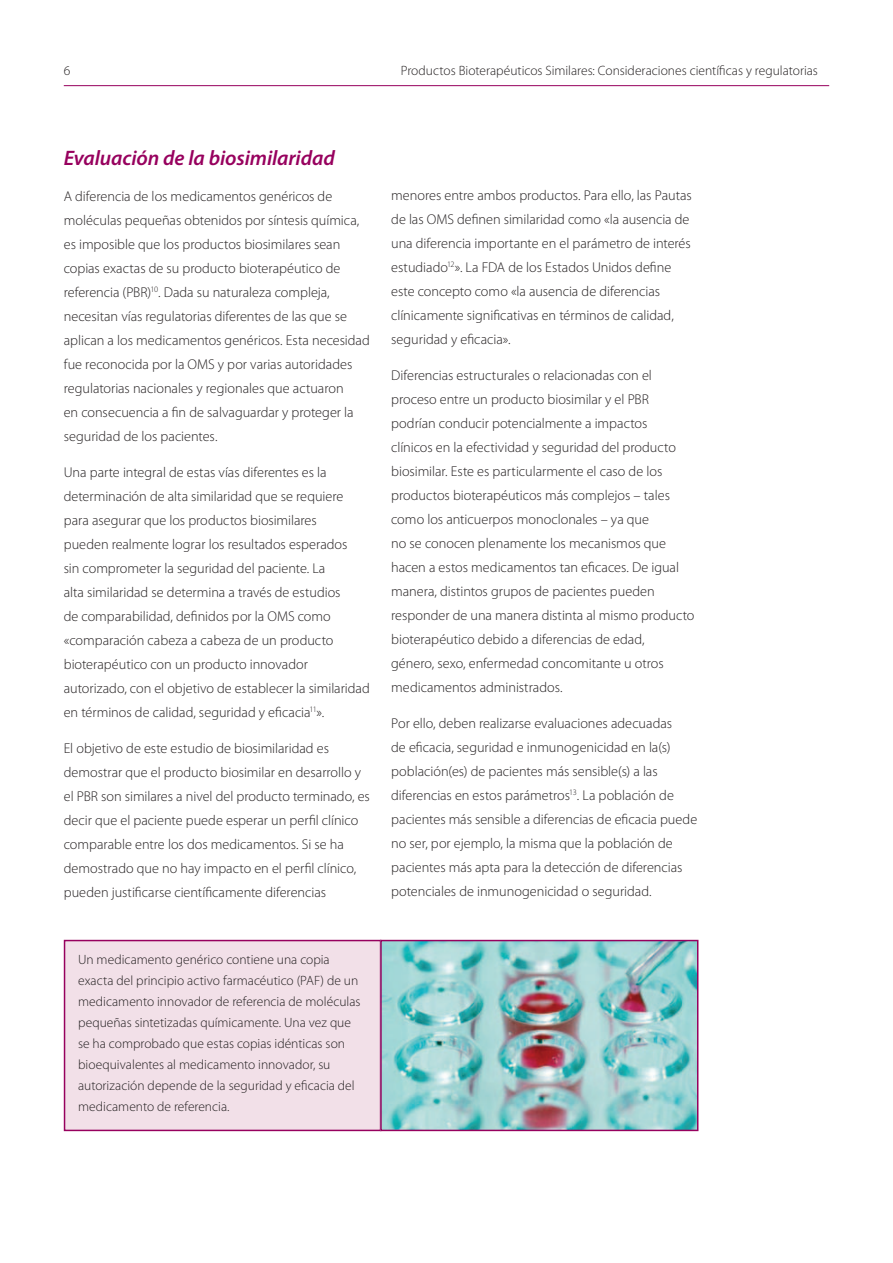
<style>
.page{position:relative;width:893px;height:1263px;background:#fff}
.page>*{position:absolute;margin:0;border:0;box-sizing:border-box;transform-origin:0 0}
.t1{font:italic 600 21px "Myriad Pro";letter-spacing:-.005em;color:#97015e}
.t2{font:300 14.25px/24px "Myriad Pro";letter-spacing:-.005em;color:#231f20}
.t3{font:300 13.5px/21px "Myriad Pro";color:#231f20}
</style>
<div class="page">
<hr style="left:64px;top:85px;width:765px;height:1px;background:#97015e">
<div style="left:65px;top:940px;width:316px;height:190px;background:#f2e0e8"></div>
<div style="left:64px;top:940px;width:317px;height:191px;border:2px solid #97015e"></div>
<img style="left:383px;top:943px;width:312px;height:185px">
<div style="left:380px;top:940px;width:318px;height:191px;border:2px solid #97015e"></div>
<p class="t3" style="left:64px;top:60px;width:8px">6</p>
<p class="t3" style="left:401px;top:60px;width:419px">Productos Bioterapéuticos Similares: Consideraciones científicas y regulatorias</p>
<h1 class="t1" style="left:64px;top:144px;width:273px">Evaluación de la biosimilaridad</h1>
<p class="t2" style="left:64px;top:184px;width:308px">A diferencia de los medicamentos genéricos de moléculas pequeñas obtenidos por síntesis química, es imposible que los productos biosimilares sean copias exactas de su producto bioterapéutico de referencia (PBR)<sup>10</sup>. Dada su naturaleza compleja, necesitan vías regulatorias diferentes de las que se aplican a los medicamentos genéricos. Esta necesidad fue reconocida por la OMS y por varias autoridades regulatorias nacionales y regionales que actuaron<br>en consecuencia a fin de salvaguardar y proteger la seguridad de los pacientes.</p>
<p class="t2" style="left:64px;top:460px;width:308px">Una parte integral de estas vías diferentes es la determinación de alta similaridad que se requiere para asegurar que los productos biosimilares<br>pueden realmente lograr los resultados esperados<br>sin comprometer la seguridad del paciente. La<br>alta similaridad se determina a través de estudios<br>de comparabilidad, definidos por la OMS como «comparación cabeza a cabeza de un producto bioterapéutico con un producto innovador autorizado, con el objetivo de establecer la similaridad en términos de calidad, seguridad y eficacia<sup>11</sup>».</p>
<p class="t2" style="left:64px;top:736px;width:308px">El objetivo de este estudio de biosimilaridad es demostrar que el producto biosimilar en desarrollo y el PBR son similares a nivel del producto terminado, es decir que el paciente puede esperar un perfil clínico comparable entre los dos medicamentos. Si se ha demostrado que no hay impacto en el perfil clínico, pueden justificarse científicamente diferencias</p>
<p class="t3" style="left:78px;top:949px;width:284px">Un medicamento genérico contiene una copia exacta del principio activo farmacéutico (PAF) de un medicamento innovador de referencia de moléculas pequeñas sintetizadas químicamente. Una vez que se ha comprobado que estas copias idénticas son bioequivalentes al medicamento innovador, su autorización depende de la seguridad y eficacia del medicamento de referencia.</p>
<p class="t2" style="left:391px;top:183px;width:302px">menores entre ambos productos. Para ello, las Pautas de las OMS definen similaridad como «la ausencia de una diferencia importante en el parámetro de interés estudiado<sup>12</sup>». La FDA de los Estados Unidos define este concepto como «la ausencia de diferencias clínicamente significativas en términos de calidad, seguridad y eficacia».</p>
<p class="t2" style="left:391px;top:363px;width:305px">Diferencias estructurales o relacionadas con el proceso entre un producto biosimilar y el PBR podrían conducir potencialmente a impactos<br>clínicos en la efectividad y seguridad del producto biosimilar. Este es particularmente el caso de los productos bioterapéuticos más complejos – tales como los anticuerpos monoclonales – ya que<br>no se conocen plenamente los mecanismos que hacen a estos medicamentos tan eficaces. De igual manera, distintos grupos de pacientes pueden responder de una manera distinta al mismo producto bioterapéutico debido a diferencias de edad,<br>género, sexo, enfermedad concomitante u otros medicamentos administrados.</p>
<p class="t2" style="left:391px;top:711px;width:308px">Por ello, deben realizarse evaluaciones adecuadas<br>de eficacia, seguridad e inmunogenicidad en la(s) población(es) de pacientes más sensible(s) a las diferencias en estos parámetros<sup>13</sup>. La población de pacientes más sensible a diferencias de eficacia puede no ser, por ejemplo, la misma que la población de pacientes más apta para la detección de diferencias potenciales de inmunogenicidad o seguridad.</p>
</div>
